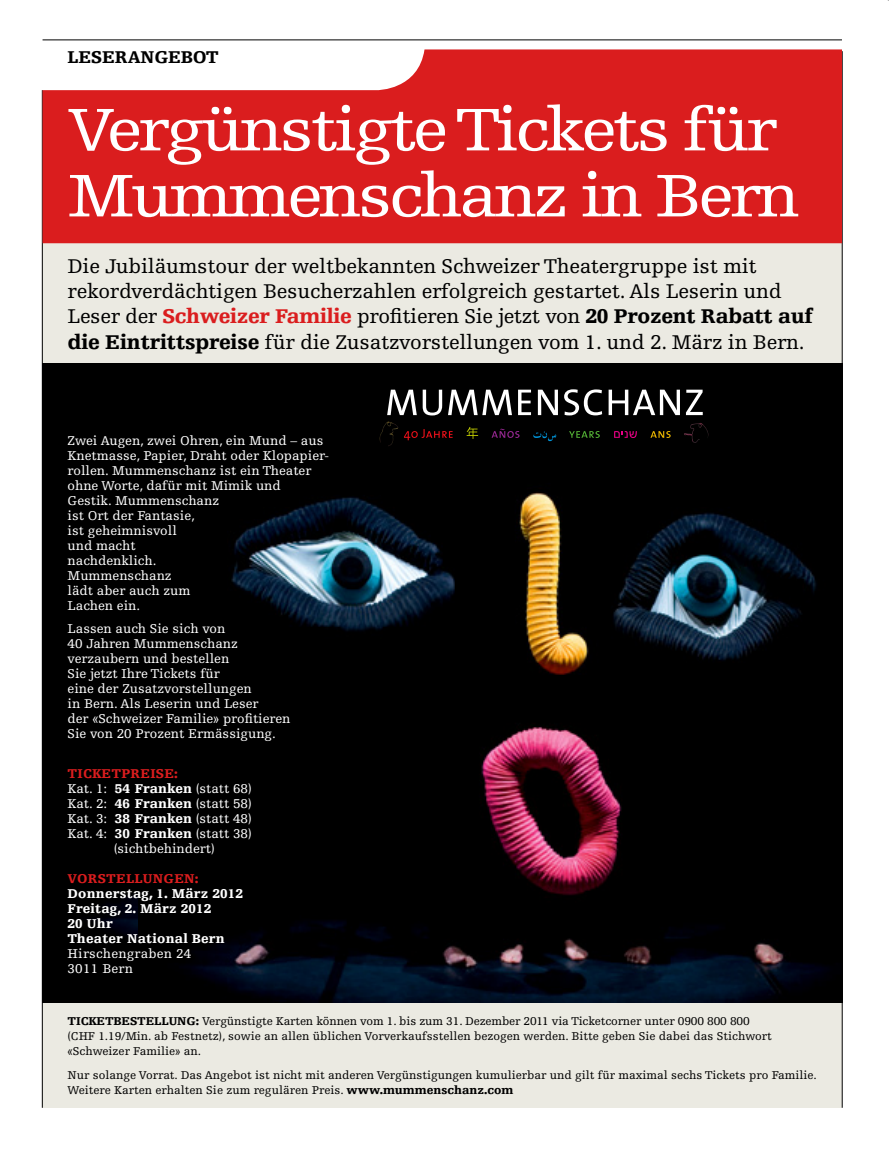
<style>
.page{position:relative;width:893px;height:1170px;background:#fff}
.page>*{position:absolute;margin:0;border:0;box-sizing:border-box;transform-origin:0 0}
.t1{font:63.45px/66px "Egyptienne FLT Std";letter-spacing:-.055em;color:#fff;scale:1.11 1}
.t2{font:21px/25.2px "Egyptienne FLT Std";letter-spacing:-.01em;color:#000}
.t3{font:900 18px "Egyptienne FLT Std";letter-spacing:-.01em;color:#000}
.t4{font:13.5px/15px "Egyptienne FLT Std";color:#fff}
.t5{font:900 13.5px/15px "Egyptienne FLT Std";letter-spacing:.015em;color:#fff}
.t6{font:900 13.5px "Egyptienne FLT Std";letter-spacing:.015em;color:#da1d1e}
.t7{font:12px/15px "Egyptienne FLT Std";color:#000}
.s1{font-weight:900;color:#da1d1e}
.s2{font-weight:900}
.s3{color:#da1d1e}
.s4{font-weight:400}
</style>
<div class="page">
<div style="left:43px;top:243px;width:799px;height:864px;background:#ebeae2"></div>
<hr style="left:43px;top:40px;width:799px;height:1px;background:#000">
<img style="left:138px;top:363px;width:704px;height:639px">
<div style="left:43px;top:363px;width:95px;height:639px;background:#000"></div>
<div style="left:193px;top:363px;width:649px;height:55px;background:#000"></div>
<hr style="left:842px;top:51px;width:1px;height:1056px;background:#000">
<hr style="left:42px;top:90px;width:1px;height:1017px;background:#000">
<svg style="left:43px;top:49px;width:799px;height:194px;background:#dd3334"></svg>
<svg style="left:382px;top:421px;width:7px;height:11px"></svg>
<svg style="left:372px;top:370px;width:186px;height:45px;background:#303030"></svg>
<svg style="left:564px;top:379px;width:152px;height:36px;background:#363636"></svg>
<svg style="left:690px;top:423px;width:11px;height:5px"></svg>
<svg style="left:404px;top:429px;width:49px;height:11px"></svg>
<svg style="left:467px;top:427px;width:11px;height:12px"></svg>
<svg style="left:492px;top:428px;width:27px;height:10px"></svg>
<svg style="left:533px;top:431px;width:23px;height:10px"></svg>
<svg style="left:569px;top:431px;width:31px;height:7px"></svg>
<svg style="left:614px;top:431px;width:23px;height:7px"></svg>
<svg style="left:650px;top:431px;width:21px;height:7px"></svg>
<p class="t3" style="left:68px;top:47px;width:153px">lESERangEbot</p>
<p class="t1" style="left:68px;top:97px;width:661px">VergünstigteTickets für<br>Mummenschanz in Bern</p>
<p class="t2" style="left:68px;top:254px;width:746px">Die Jubiläumstour der weltbekannten Schweizer Theatergruppe ist mit rekordverdächtigen Besucherzahlen erfolgreich gestartet. Als Leserin und Leser der <span class="s1">Schweizer Familie</span> profitieren Sie jetzt von <span class="s2">20 Prozent Rabatt auf die Eintrittspreise</span> für die Zusatzvorstellungen vom 1. und 2. März in Bern.</p>
<p class="t4" style="left:68px;top:433px;width:263px">Zwei Augen, zwei Ohren, ein Mund – aus<br>Knetmasse, Papier, Draht oder Klopapier&shy;rollen. Mummenschanz ist ein Theater ohne Worte, dafür mit Mimik und<br>Gestik. Mummenschanz<br>ist Ort der Fantasie,<br>ist geheimnisvoll<br>und macht<br>nachdenklich.<br>Mummenschanz<br>lädt aber auch zum<br>Lachen ein.</p>
<p class="t4" style="left:68px;top:621px;width:224px">Lassen auch Sie sich von<br>40 Jahren Mummenschanz verzaubern und bestellen<br>Sie jetzt Ihre Tickets für<br>eine der Zusatzvorstellungen<br>in Bern. Als Leserin und Leser<br>der «Schweizer Familie» profitieren<br>Sie von 20 Prozent Ermässigung.</p>
<p class="t6" style="left:68px;top:766px;width:112px">tickEtPREiSE:</p>
<p class="t4" style="left:68px;top:781px;width:186px">Kat. 1: <span class="s2">54 Franken</span> (statt 68)</p>
<p class="t4" style="left:68px;top:796px;width:186px">Kat. 2: <span class="s2">46 Franken</span> (statt 58)</p>
<p class="t4" style="left:68px;top:811px;width:186px">Kat. 3: <span class="s2">38 Franken</span> (statt 48)</p>
<p class="t4" style="left:68px;top:826px;width:186px">Kat. 4: <span class="s2">30 Franken</span> (statt 38)</p>
<p class="t4" style="left:114px;top:841px;width:103px">(sichtbehindert)</p>
<p class="t5" style="left:68px;top:871px;width:177px"><span class="s3">VoRStEllungEn:<br></span>Donnerstag, 1. März 2012<br>Freitag, 2. März 2012<br>20 uhr<br>theater national bern<br><span class="s4">Hirschengraben 24<br>3011 Bern</span></p>
<p class="t7" style="left:68px;top:1013px;width:706px"><span class="s2">tickEtbEStEllung:</span> Vergünstigte Karten können vom 1. bis zum 31. Dezember 2011 via Ticketcorner unter 0900 800 800 (CHF 1.19/Min. ab Festnetz), sowie an allen üblichen Vorverkaufsstellen bezogen werden. Bitte geben Sie dabei das Stichwort «Schweizer Familie» an.</p>
<p class="t7" style="left:68px;top:1067px;width:751px">Nur solange Vorrat. Das Angebot ist nicht mit anderen Vergünstigungen kumulierbar und gilt für maximal sechs Tickets pro Familie.<br>Weitere Karten erhalten Sie zum regulären Preis. <span class="s2">www.mummenschanz.com</span></p>
</div>
